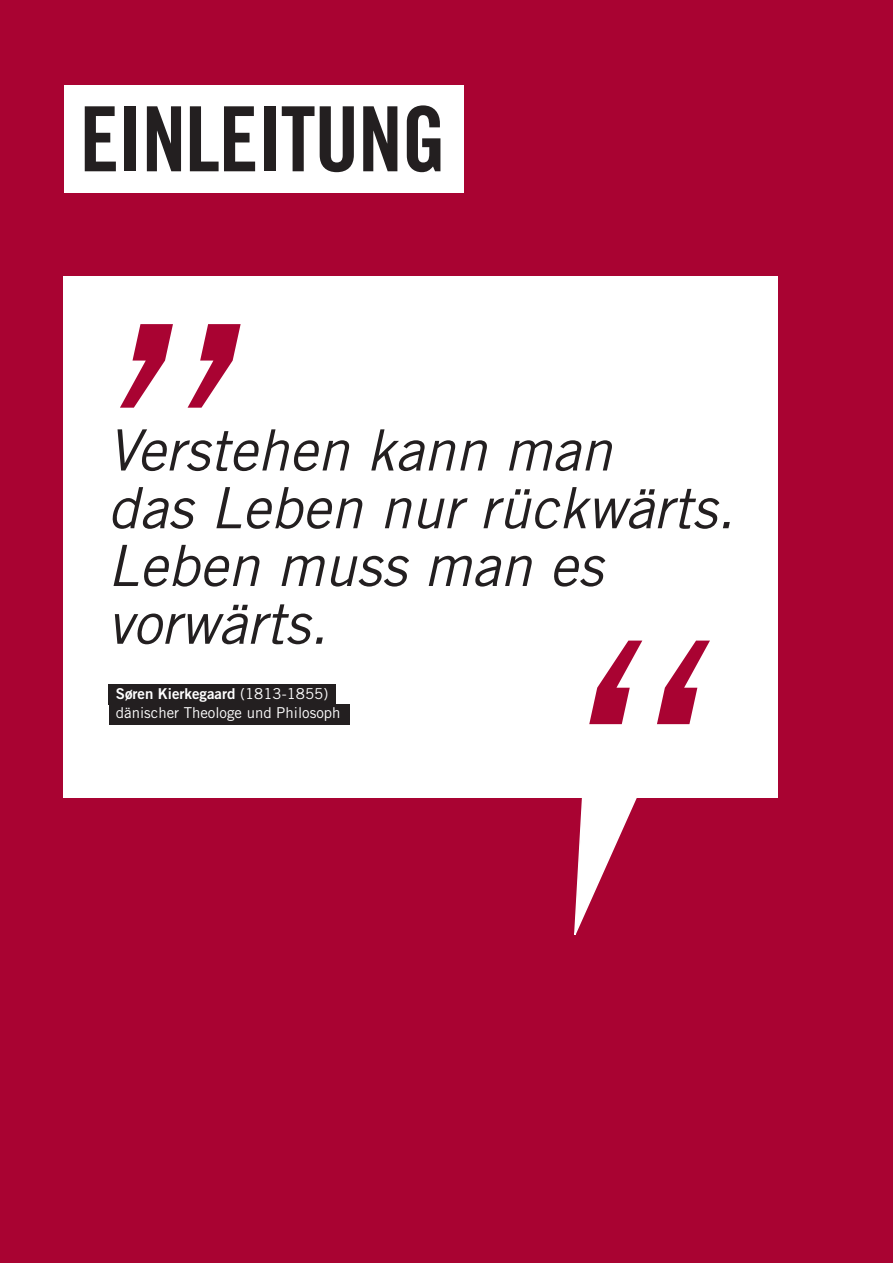
<style>
.page{position:relative;width:893px;height:1263px;background:#a90332}
.page>*{position:absolute;margin:0;border:0;box-sizing:border-box;transform-origin:0 0}
.t1{font:90px "Trade Gothic LT Std Bd Cn 20";letter-spacing:-.015em;color:#231f20}
.t2{font:italic 57px/57.8px "Trade Gothic LT Std";color:#231f20}
.t3{font:15px "Trade Gothic LT Std";color:#fff}
.t4{font:15px "Trade Gothic LT Std Bd 2";color:#fff}
.s1{font-family:"Trade Gothic LT Std"}
</style>
<div class="page">
<div style="left:64px;top:276px;width:714px;height:521px;background:#fff"></div>
<div style="left:64px;top:85px;width:399px;height:108px;background:#fff"></div>
<svg style="left:120px;top:324px;width:121px;height:84px"></svg>
<svg style="left:589px;top:641px;width:121px;height:83px"></svg>
<div style="left:109px;top:684px;width:227px;height:21px;background:#231f20"></div>
<div style="left:109px;top:704px;width:241px;height:20px;background:#231f20"></div>
<svg style="left:573px;top:797px;width:77px;height:138px"></svg>
<h1 class="t1" style="left:79px;top:85px;width:369px">EINLEITUNG</h1>
<p class="t2" style="left:107px;top:422px;width:628px">Verstehen kann man<br>das Leben nur rückwärts.<br>Leben muss man es vorwärts.</p>
<p class="t4" style="left:116px;top:684px;width:214px">Søren Kierkegaard <span class="s1">(1813-1855)</span></p>
<p class="t3" style="left:116px;top:704px;width:226px">dänischer Theologe und Philosoph</p>
</div>
